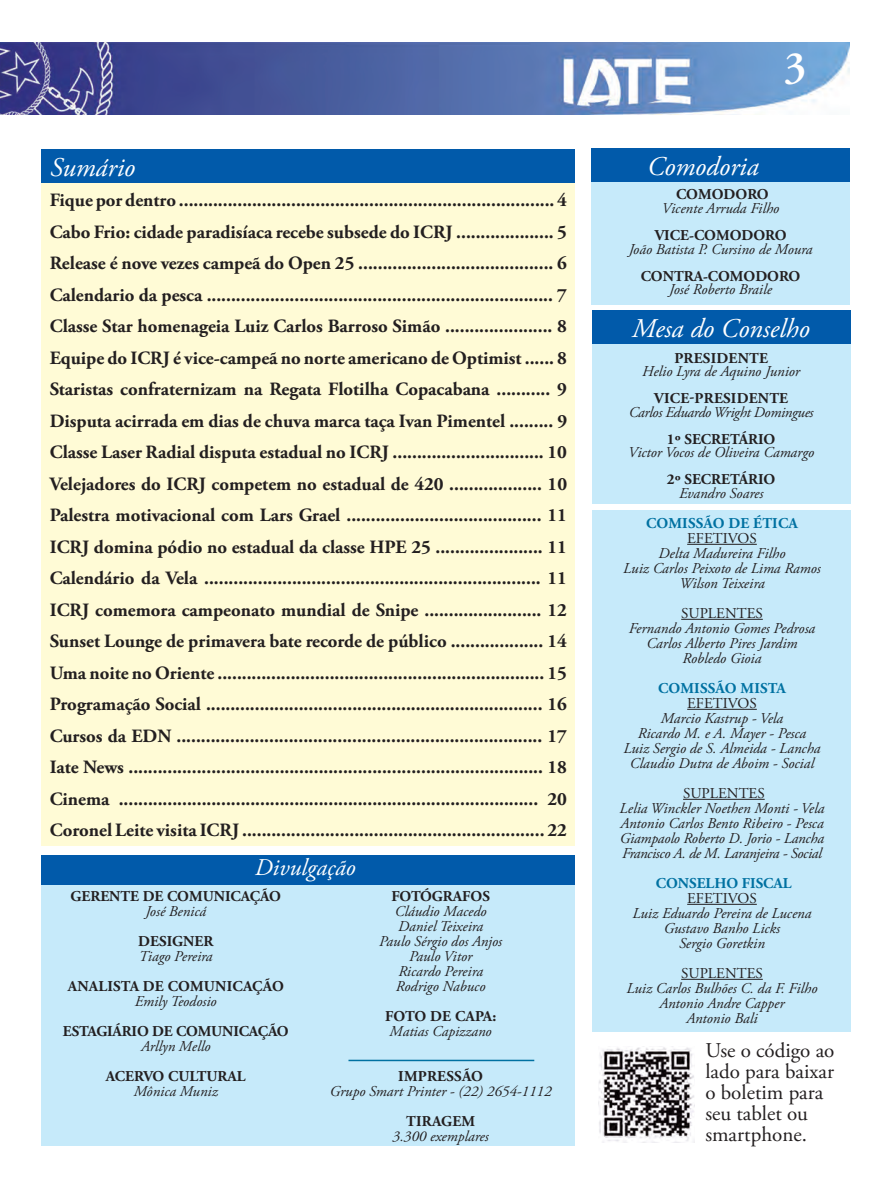
<style>
.page{position:relative;width:893px;height:1191px;background:#fff}
.page>*{position:absolute;margin:0;border:0;box-sizing:border-box;transform-origin:0 0}
.t1{font:600 45px "Adobe Garamond Pro";color:#fff}
.t2{font:italic 27px "Adobe Garamond Pro";color:#fff}
.t3{font:italic 24px "Adobe Garamond Pro";color:#fff}
.t4{font:21px/21px "Adobe Garamond Pro";color:#231f20}
.t5{font:700 18.75px "Adobe Garamond Pro";color:#231f20}
.t6{font:italic 15px "Adobe Garamond Pro";color:#231f20}
.t7{font:700 15px "Adobe Garamond Pro";color:#231f20}
.t8{font:italic 15px "Adobe Garamond Pro";letter-spacing:-.02em;color:#231f20}
.t9{font:15px "Adobe Garamond Pro";color:#231f20}
.t10{font:700 15px "Adobe Garamond Pro";letter-spacing:.015em;color:#0071a1}
</style>
<div class="page">
<img style="left:0;top:43px;width:849px;height:72px">
<div style="left:42px;top:153px;width:533px;height:693px;background:#fffbd6"></div>
<div style="left:42px;top:149px;width:533px;height:34px;background:#015aaa"></div>
<div style="left:592px;top:179px;width:257px;height:125px;background:#c6eafa"></div>
<div style="left:592px;top:148px;width:257px;height:34px;background:#015aaa"></div>
<div style="left:42px;top:864px;width:533px;height:282px;background:#c6eafa"></div>
<div style="left:42px;top:855px;width:533px;height:30px;background:#015aaa"></div>
<div style="left:592px;top:344px;width:258px;height:159px;background:#c6eafa"></div>
<div style="left:592px;top:310px;width:258px;height:34px;background:#015aaa"></div>
<div style="left:592px;top:511px;width:258px;height:521px;background:#c6eafa"></div>
<hr style="left:687px;top:544px;width:69px;height:1px;background:#231f20">
<hr style="left:681px;top:619px;width:81px;height:1px;background:#231f20">
<hr style="left:687px;top:709px;width:69px;height:1px;background:#231f20">
<hr style="left:683px;top:799px;width:81px;height:1px;background:#231f20">
<hr style="left:687px;top:904px;width:69px;height:1px;background:#231f20">
<hr style="left:681px;top:979px;width:81px;height:1px;background:#231f20">
<img style="left:599px;top:1047px;width:95px;height:95px">
<hr style="left:348px;top:1060px;width:186px;height:1px;background:#0071a1">
<h1 class="t1" style="left:783px;top:41px;width:24px">3</h1>
<p class="t2" style="left:50px;top:151px;width:86px">Sumário</p>
<p class="t2" style="left:647px;top:150px;width:113px">Comodoria</p>
<p class="t7" style="left:676px;top:186px;width:94px">COMODORO</p>
<p class="t6" style="left:662px;top:199px;width:119px">Vicente Arruda Filho</p>
<p class="t7" style="left:654px;top:227px;width:133px">VICE-COMODORO</p>
<p class="t6" style="left:628px;top:240px;width:185px">João Batista P. Cursino de Moura</p>
<p class="t7" style="left:640px;top:267px;width:161px">CONTRA-COMODORO</p>
<p class="t6" style="left:669px;top:280px;width:104px">José Roberto Braile</p>
<p class="t5" style="left:50px;top:189px;width:518px">Fique por dentro ............................................................................. 4</p>
<p class="t5" style="left:50px;top:221px;width:518px">Cabo Frio: cidade paradisíaca recebe subsede do ICRJ .................... 5</p>
<p class="t5" style="left:50px;top:252px;width:518px">Release é nove vezes campeã do Open 25 ........................................ 6</p>
<p class="t5" style="left:50px;top:284px;width:518px">Calendario da pesca ....................................................................... 7</p>
<p class="t5" style="left:50px;top:315px;width:518px">Classe Star homenageia Luiz Carlos Barroso Simão ...................... 8</p>
<p class="t5" style="left:50px;top:347px;width:519px">Equipe do ICRJ é vice-campeã no norte americano de Optimist ...... 8</p>
<p class="t5" style="left:50px;top:378px;width:519px">Staristas confraternizam na Regata Flotilha Copacabana ........... 9</p>
<p class="t5" style="left:50px;top:410px;width:519px">Disputa acirrada em dias de chuva marca taça Ivan Pimentel ......... 9</p>
<p class="t5" style="left:50px;top:441px;width:518px">Classe Laser Radial disputa estadual no ICRJ ............................... 10</p>
<p class="t5" style="left:50px;top:473px;width:519px">Velejadores do ICRJ competem no estadual de 420 ................... 10</p>
<p class="t5" style="left:50px;top:504px;width:519px">Palestra motivacional com Lars Grael ........................................ 11</p>
<p class="t5" style="left:50px;top:536px;width:518px">ICRJ domina pódio no estadual da classe HPE 25 ...................... 11</p>
<p class="t5" style="left:50px;top:567px;width:518px">Calendário da Vela ..................................................................... 11</p>
<p class="t5" style="left:50px;top:599px;width:518px">ICRJ comemora campeonato mundial de Snipe ........................ 12</p>
<p class="t5" style="left:50px;top:630px;width:518px">Sunset Lounge de primavera bate recorde de público ................... 14</p>
<p class="t5" style="left:50px;top:662px;width:518px">Uma noite no Oriente ................................................................... 15</p>
<p class="t5" style="left:50px;top:693px;width:518px">Programação Social ..................................................................... 16</p>
<p class="t5" style="left:50px;top:725px;width:518px">Cursos da EDN ........................................................................... 17</p>
<p class="t5" style="left:50px;top:756px;width:518px">Iate News ..................................................................................... 18</p>
<p class="t5" style="left:50px;top:788px;width:518px">Cinema ...................................................................................... 20</p>
<p class="t5" style="left:50px;top:819px;width:518px">Coronel Leite visita ICRJ .............................................................. 22</p>
<p class="t2" style="left:632px;top:312px;width:179px">Mesa do Conselho</p>
<p class="t7" style="left:674px;top:349px;width:95px">PRESIDENTE</p>
<p class="t6" style="left:642px;top:363px;width:159px">Helio Lyra de Aquino Junior</p>
<p class="t7" style="left:654px;top:390px;width:135px">VICE-PRESIDENTE</p>
<p class="t8" style="left:628px;top:403px;width:186px">Carlos Eduardo Wright Domingues</p>
<p class="t7" style="left:667px;top:430px;width:110px">1º SECRETÁRIO</p>
<p class="t6" style="left:628px;top:444px;width:187px">Victor Vocos de Oliveira Camargo</p>
<p class="t7" style="left:667px;top:471px;width:110px">2º SECRETÁRIO</p>
<p class="t6" style="left:679px;top:484px;width:86px">Evandro Soares</p>
<p class="t10" style="left:646px;top:514px;width:153px">COMISSÃO DE ÉTICA</p>
<p class="t9" style="left:687px;top:529px;width:71px">EFETIVOS</p>
<p class="t6" style="left:658px;top:544px;width:128px">Delta Madureira Filho</p>
<p class="t6" style="left:623px;top:559px;width:199px">Luiz Carlos Peixoto de Lima Ramos</p>
<p class="t6" style="left:679px;top:574px;width:87px">Wilson Teixeira</p>
<p class="t9" style="left:681px;top:604px;width:83px">SUPLENTES</p>
<p class="t6" style="left:628px;top:619px;width:188px">Fernando Antonio Gomes Pedrosa</p>
<p class="t6" style="left:646px;top:634px;width:152px">Carlos Alberto Pires Jardim</p>
<p class="t6" style="left:682px;top:649px;width:80px">Robledo Gioia</p>
<p class="t10" style="left:658px;top:679px;width:129px">COMISSÃO MISTA</p>
<p class="t9" style="left:687px;top:694px;width:71px">EFETIVOS</p>
<p class="t6" style="left:660px;top:709px;width:124px">Marcio Kastrup - Vela</p>
<p class="t6" style="left:637px;top:724px;width:170px">Ricardo M. e A. Mayer - Pesca</p>
<p class="t6" style="left:623px;top:739px;width:198px">Luiz Sergio de S. Almeida - Lancha</p>
<p class="t6" style="left:629px;top:754px;width:186px">Claudio Dutra de Aboim - Social</p>
<p class="t9" style="left:683px;top:784px;width:83px">SUPLENTES</p>
<p class="t6" style="left:619px;top:799px;width:206px">Lelia Winckler Noethen Monti - Vela</p>
<p class="t6" style="left:620px;top:814px;width:205px">Antonio Carlos Bento Ribeiro - Pesca</p>
<p class="t6" style="left:619px;top:829px;width:206px">Giampaolo Roberto D. Jorio - Lancha</p>
<p class="t8" style="left:622px;top:844px;width:201px">Francisco A. de M. Laranjeira - Social</p>
<p class="t10" style="left:655px;top:874px;width:137px">CONSELHO FISCAL</p>
<p class="t9" style="left:687px;top:889px;width:71px">EFETIVOS</p>
<p class="t6" style="left:632px;top:904px;width:180px">Luiz Eduardo Pereira de Lucena</p>
<p class="t6" style="left:663px;top:919px;width:118px">Gustavo Banho Licks</p>
<p class="t6" style="left:679px;top:934px;width:87px">Sergio Goretkin</p>
<p class="t9" style="left:681px;top:964px;width:83px">SUPLENTES</p>
<p class="t6" style="left:626px;top:979px;width:192px">Luiz Carlos Bulhões C. da F. Filho</p>
<p class="t6" style="left:659px;top:994px;width:127px">Antonio Andre Capper</p>
<p class="t6" style="left:686px;top:1009px;width:73px">Antonio Bali</p>
<p class="t3" style="left:255px;top:853px;width:102px">Divulgação</p>
<p class="t7" style="left:70px;top:887px;width:212px">GERENTE DE COMUNICAÇÃO</p>
<p class="t6" style="left:145px;top:902px;width:62px">José Benicá</p>
<p class="t7" style="left:138px;top:932px;width:77px">DESIGNER</p>
<p class="t6" style="left:139px;top:947px;width:75px">Tiago Pereira</p>
<p class="t7" style="left:68px;top:977px;width:217px">ANALISTA DE COMUNICAÇÃO</p>
<p class="t6" style="left:135px;top:992px;width:83px">Emily Teodosio</p>
<p class="t7" style="left:63px;top:1022px;width:227px">ESTAGIÁRIO DE COMUNICAÇÃO</p>
<p class="t6" style="left:141px;top:1037px;width:71px">Arllyn Mello</p>
<p class="t7" style="left:106px;top:1067px;width:141px">ACERVO CULTURAL</p>
<p class="t6" style="left:134px;top:1082px;width:85px">Mônica Muniz</p>
<p class="t7" style="left:391px;top:887px;width:100px">FOTÓGRAFOS</p>
<p class="t6" style="left:395px;top:902px;width:93px">Cláudio Macedo</p>
<p class="t6" style="left:398px;top:917px;width:87px">Daniel Teixeira</p>
<p class="t6" style="left:379px;top:932px;width:124px">Paulo Sérgio dos Anjos</p>
<p class="t6" style="left:409px;top:947px;width:65px">Paulo Vitor</p>
<p class="t6" style="left:398px;top:962px;width:86px">Ricardo Pereira</p>
<p class="t6" style="left:396px;top:977px;width:91px">Rodrigo Nabuco</p>
<p class="t7" style="left:385px;top:1007px;width:113px">FOTO DE CAPA:</p>
<p class="t6" style="left:389px;top:1022px;width:104px">Matias Capizzano</p>
<p class="t7" style="left:398px;top:1067px;width:86px">IMPRESSÃO</p>
<p class="t6" style="left:330px;top:1082px;width:223px">Grupo Smart Printer - (22) 2654-1112</p>
<p class="t7" style="left:406px;top:1112px;width:70px">TIRAGEM</p>
<p class="t6" style="left:392px;top:1127px;width:98px">3.300 exemplares</p>
<p class="t4" style="left:705px;top:1041px;width:131px">Use o código ao lado para baixar</p>
<p class="t4" style="left:705px;top:1083px;width:119px">o boletim para seu tablet ou smartphone.</p>
</div>
